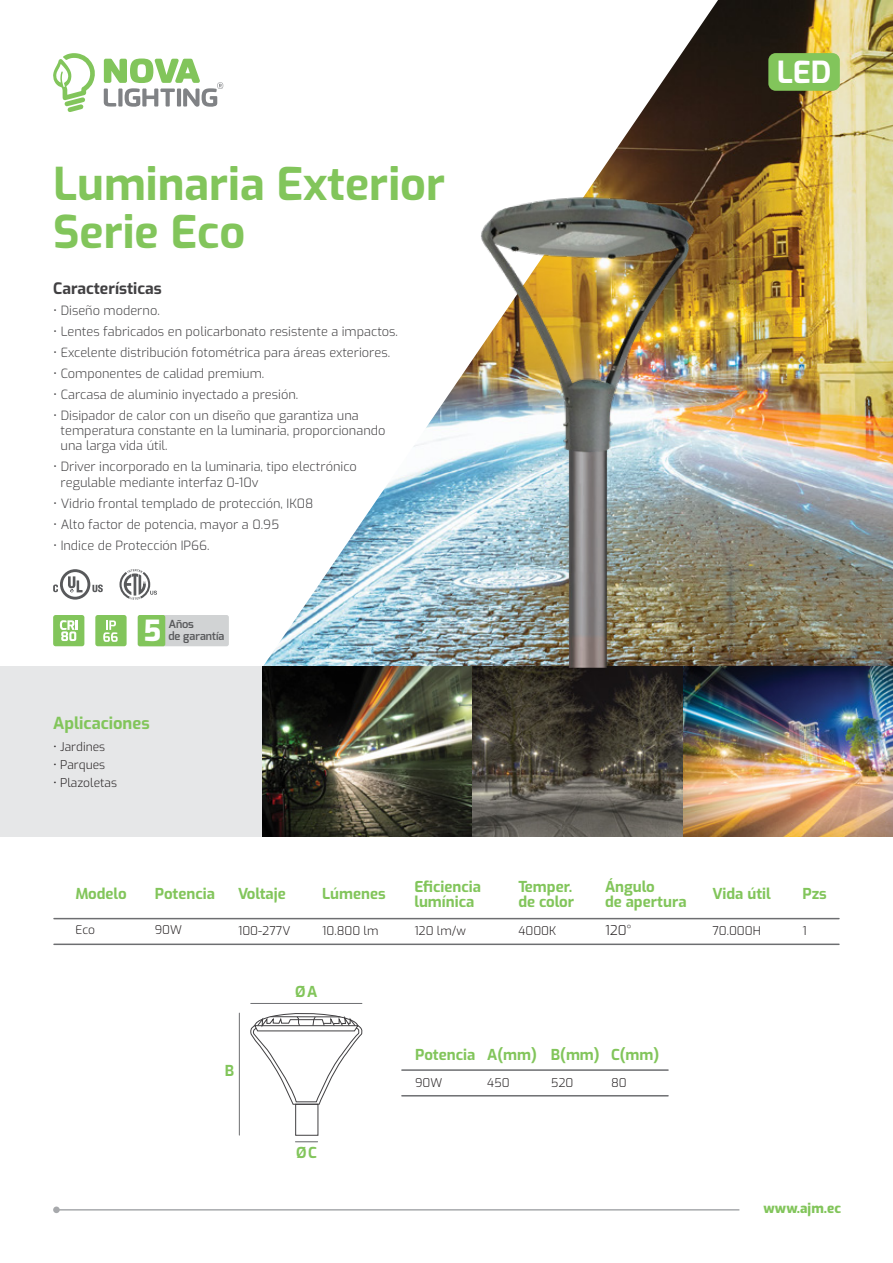
<style>
.page{position:relative;width:893px;height:1263px;background:#fff}
.page>*{position:absolute;margin:0;border:0;box-sizing:border-box;transform-origin:0 0}
.t1{font:700 45px/48px "Exo";color:#82c55b}
.t2{font:700 30.3px "Exo";color:#fff}
.t3{font:800 28.8px "Exo";color:#fff}
.t4{font:700 16.5px "Exo";color:#82c55b}
.t5{font:700 15.75px "Exo";color:#414042}
.t6{font:700 15px/15px "Exo";color:#82c55b}
.t7{font:800 13.5px "Exo";color:#82c55b}
.t8{font:300 13.5px "Exo";color:#231f20}
.t9{font:300 12.75px/15.3px "Exo";color:#424143}
.t10{font:300 12.75px "Exo";color:#414042}
.t11{font:300 12px "Exo";color:#231f20}
.t12{font:600 11.25px "Exo";color:#58595b}
.s1{color:#414042}
</style>
<div class="page">
<img style="left:263px;top:0;width:630px;height:666px">
<img style="left:0;top:666px;width:893px;height:171px">
<div style="left:768px;top:53px;width:72px;height:38px;background:#82c55b;border-radius:7px"></div>
<svg style="left:53px;top:53px;width:42px;height:59px"></svg>
<svg style="left:104px;top:59px;width:119px;height:48px"></svg>
<div style="left:53px;top:1206px;width:7px;height:7px;background:#a7a9ac;border-radius:50%"></div>
<hr style="left:56px;top:1209px;width:683px;height:1px;background:#a7a9ac">
<svg style="left:53px;top:569px;width:50px;height:31px"></svg>
<svg style="left:119px;top:569px;width:38px;height:31px"></svg>
<div style="left:138px;top:615px;width:91px;height:31px;background:#d1d3d4;border-radius:2px"></div>
<div style="left:138px;top:615px;width:27px;height:31px;background:#82c55b;border-radius:2px"></div>
<div style="left:95px;top:615px;width:32px;height:31px;background:#82c55b;border-radius:3px"></div>
<svg style="left:103px;top:620px;width:15px;height:22px"></svg>
<div style="left:53px;top:615px;width:31px;height:31px;background:#82c55b;border-radius:3px"></div>
<svg style="left:60px;top:620px;width:18px;height:21px"></svg>
<hr style="left:54px;top:918px;width:785px;height:1px;background:#6d6e71">
<hr style="left:54px;top:943px;width:785px;height:2px;background:#6d6e71">
<hr style="left:402px;top:1069px;width:266px;height:2px;background:#6d6e71">
<hr style="left:402px;top:1095px;width:266px;height:1px;background:#6d6e71">
<hr style="left:239px;top:1013px;width:1px;height:122px;background:#6d6e71">
<hr style="left:251px;top:1003px;width:111px;height:1px;background:#6d6e71">
<svg style="left:295px;top:1141px;width:23px;height:1px"></svg>
<svg style="left:250px;top:1013px;width:113px;height:91px"></svg>
<div style="left:295px;top:1104px;width:23px;height:31px;border:1px solid #414042"></div>
<img style="left:478px;top:193px;width:221px;height:474px">
<h1 class="t1" style="left:53px;top:157px;width:393px">Luminaria Exterior<br>Serie Eco</h1>
<p class="t5" style="left:53px;top:277px;width:110px">Características</p>
<p class="t9" style="left:53px;top:302px;width:108px"><span class="s1">•</span> Diseño moderno.</p>
<p class="t9" style="left:53px;top:323px;width:346px"><span class="s1">•</span> Lentes fabricados en policarbonato resistente a impactos.</p>
<p class="t9" style="left:53px;top:344px;width:338px"><span class="s1">•</span> Excelente distribución fotométrica para áreas exteriores.</p>
<p class="t9" style="left:53px;top:365px;width:213px"><span class="s1">•</span> Componentes de calidad premium.</p>
<p class="t9" style="left:53px;top:386px;width:247px"><span class="s1">•</span> Carcasa de aluminio inyectado a presión.</p>
<p class="t9" style="left:61px;top:407px;width:326px;text-indent:-7px"><span class="s1">•</span> Disipador de calor con un diseño que garantiza una temperatura constante en la luminaria, proporcionando una larga vida útil.</p>
<p class="t9" style="left:61px;top:458px;width:298px;text-indent:-7px"><span class="s1">• Driver incorporado en la luminaria,</span> tipo electrónico regulable mediante interfaz 0-10v</p>
<p class="t10" style="left:53px;top:494px;width:262px">• Vidrio frontal templado de protección, IK08</p>
<p class="t10" style="left:53px;top:515px;width:228px">• Alto factor de potencia, mayor a 0.95</p>
<p class="t9" style="left:53px;top:537px;width:158px"><span class="s1">•</span> Indice de Protección IP66.</p>
<h3 class="t3" style="left:144px;top:610px;width:19px">5</h3>
<p class="t12" style="left:168px;top:628px;width:57px">de garantía</p>
<p class="t12" style="left:168px;top:617px;width:27px">Años</p>
<p class="t4" style="left:53px;top:711px;width:98px">Aplicaciones</p>
<p class="t11" style="left:53px;top:738px;width:54px">• Jardines</p>
<p class="t11" style="left:53px;top:756px;width:54px">• Parques</p>
<p class="t11" style="left:53px;top:774px;width:65px">• Plazoletas</p>
<p class="t6" style="left:75px;top:885px;width:53px">Modelo</p>
<p class="t11" style="left:75px;top:921px;width:21px">Eco</p>
<p class="t6" style="left:155px;top:885px;width:62px">Potencia</p>
<p class="t11" style="left:155px;top:921px;width:29px">90W</p>
<p class="t6" style="left:238px;top:885px;width:49px">Voltaje</p>
<p class="t11" style="left:238px;top:922px;width:54px">100-277V</p>
<p class="t6" style="left:322px;top:885px;width:65px">Lúmenes</p>
<p class="t11" style="left:322px;top:922px;width:58px">10.800 lm</p>
<p class="t6" style="left:295px;top:984px;width:24px">ØA</p>
<p class="t6" style="left:414px;top:878px;width:68px">Eficiencia lumínica</p>
<p class="t11" style="left:414px;top:922px;width:53px">120 lm/w</p>
<h2 class="t2" style="left:777px;top:50px;width:56px">LED</h2>
<p class="t6" style="left:518px;top:878px;width:57px">Temper. de color</p>
<p class="t11" style="left:518px;top:922px;width:39px">4000K</p>
<p class="t6" style="left:605px;top:878px;width:83px">Ángulo<br>de apertura</p>
<p class="t6" style="left:712px;top:885px;width:60px">Vida útil</p>
<p class="t11" style="left:712px;top:922px;width:50px">70.000H</p>
<p class="t6" style="left:802px;top:885px;width:26px">Pzs</p>
<p class="t8" style="left:605px;top:920px;width:28px">120°</p>
<p class="t11" style="left:802px;top:922px;width:6px">1</p>
<p class="t6" style="left:225px;top:1063px;width:11px">B</p>
<p class="t6" style="left:296px;top:1144px;width:22px">ØC</p>
<p class="t6" style="left:415px;top:1046px;width:246px">Potencia A(mm) B(mm) C(mm)</p>
<p class="t11" style="left:415px;top:1074px;width:29px">90W</p>
<p class="t11" style="left:487px;top:1074px;width:24px">450</p>
<p class="t11" style="left:551px;top:1074px;width:24px">520</p>
<p class="t11" style="left:611px;top:1074px;width:17px">80</p>
<p class="t7" style="left:763px;top:1198px;width:79px">www.ajm.ec</p>
</div>
